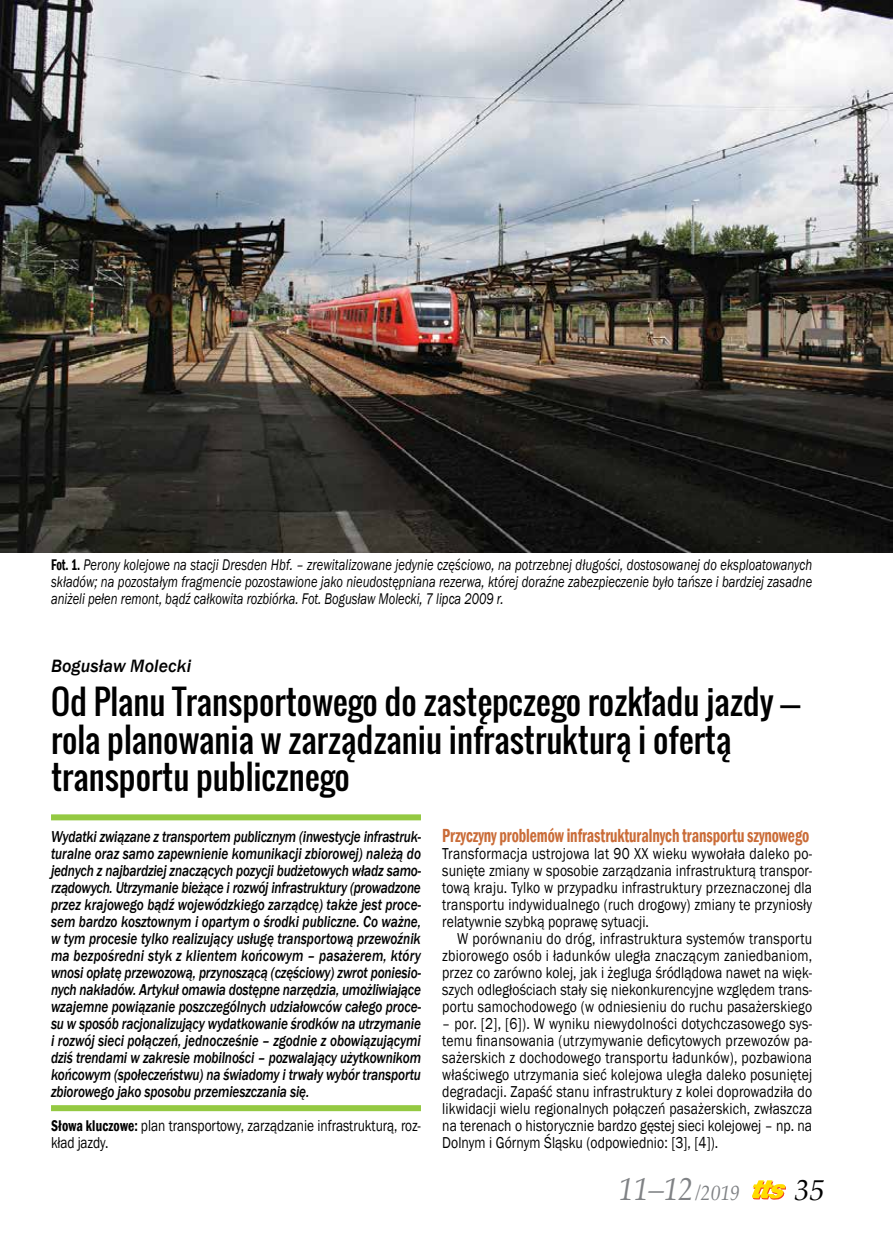
<style>
.page{position:relative;width:893px;height:1251px;background:#fff}
.page>*{position:absolute;margin:0;border:0;box-sizing:border-box;transform-origin:0 0}
.t1{font:33px/37.5px "Oswald";color:#000}
.t2{font:italic 33px "Palatino Linotype";color:#808285;scale:.91 1}
.t3{font:italic 30px "Palatino Linotype";color:#000}
.t4{font:600 condensed 19.5px "Franklin Gothic";letter-spacing:-.005em;color:#ca6c38;scale:.8 1}
.t5{font:italic 500 18.3px "Franklin Gothic";letter-spacing:.005em;color:#000}
.t6{font:16.2px/17px "Franklin Gothic";letter-spacing:.005em;color:#000;text-align:justify;scale:.84 1}
.t7{font:italic 500 16.2px/17px "Franklin Gothic";letter-spacing:-.01em;color:#000;text-align:justify;scale:.82 1}
.t8{font:16.2px/17px "Franklin Gothic";letter-spacing:.005em;color:#000;scale:.82 1}
.t9{font:italic 15.9px/17px "Franklin Gothic";color:#000;text-align:justify;scale:.79 1}
.s1{font-weight:600;font-style:normal;font-stretch:condensed}
.s2{font-family:"Arial";font-size:36px}
.s3{font-weight:600;font-stretch:condensed;font-size:15.9px}
.s4{font-size:21.45px}
</style>
<div class="page">
<svg style="left:752px;top:1180px;width:34px;height:19px"></svg>
<div style="left:51px;top:814px;width:370px;height:6px;background:#94c942"></div>
<svg style="left:51px;top:1105px;width:370px;height:5px;background:#97ca48"></svg>
<img style="left:0;top:0;width:893px;height:552px">
<p class="t9" style="left:51px;top:556px;width:965px"><span class="s1">Fot. 1.</span> Perony kolejowe na stacji Dresden Hbf. – zrewitalizowane jedynie częściowo, na potrzebnej długości, dostosowanej do eksploatowanych składów; na pozostałym fragmencie pozostawione jako nieudostępniana rezerwa, której doraźne zabezpieczenie było tańsze i bardziej zasadne aniżeli pełen remont, bądź całkowita rozbiórka. Fot. Bogusław Molecki, 7 lipca 2009 r.</p>
<p class="t5" style="left:51px;top:654px;width:142px">Bogusław Molecki</p>
<h1 class="t1" style="left:51px;top:683px;width:751px">Od Planu Transportowego do zastępczego rozkładu jazdy <span class="s2">– </span>rola planowania w zarządzaniu infrastrukturą i ofertą transportu publicznego</h1>
<p class="t7" style="left:51px;top:827px;width:453px">Wydatki związane z transportem publicznym (inwestycje infrastruk&shy;turalne oraz samo zapewnienie komunikacji zbiorowej) należą do jednych z najbardziej znaczących pozycji budżetowych władz samo&shy;rządowych. Utrzymanie bieżące i rozwój infrastruktury (prowadzone przez krajowego bądź wojewódzkiego zarządcę) także jest proce&shy;sem bardzo kosztownym i opartym o środki publiczne. Co ważne, w tym procesie tylko realizujący usługę transportową przewoźnik ma bezpośredni styk z klientem końcowym – pasażerem, który wnosi opłatę przewozową, przynoszącą (częściowy) zwrot poniesio&shy;nych nakładów. Artykuł omawia dostępne narzędzia, umożliwiające wzajemne powiązanie poszczególnych udziałowców całego proce&shy;su w sposób racjonalizujący wydatkowanie środków na utrzymanie i rozwój sieci połączeń, jednocześnie – zgodnie z obowiązującymi dziś trendami w zakresie mobilności – pozwalający użytkownikom końcowym (społeczeństwu) na świadomy i trwały wybór transportu zbiorowego jako sposobu przemieszczania się.</p>
<p class="t8" style="left:51px;top:1116px;width:453px"><span class="s3">Słowa kluczowe:</span> plan transportowy, zarządzanie infrastrukturą, roz&shy;kład jazdy.</p>
<p class="t4" style="left:442px;top:821px;width:460px">Przyczyny problemów infrastrukturalnych transportu szynowego</p>
<p class="t6" style="left:442px;top:845px;width:442px">Transformacja ustrojowa lat 90 XX wieku wywołała daleko po&shy;sunięte zmiany w sposobie zarządzania infrastrukturą transpor&shy;tową kraju. Tylko w przypadku infrastruktury przeznaczonej dla transportu indywidualnego (ruch drogowy) zmiany te przyniosły relatywnie szybką poprawę sytuacji.</p>
<p class="t6" style="left:442px;top:929px;width:442px;text-indent:15px">W porównaniu do dróg, infrastruktura systemów transportu zbiorowego osób i ładunków uległa znaczącym zaniedbaniom, przez co zarówno kolej, jak i żegluga śródlądowa nawet na więk&shy;szych odległościach stały się niekonkurencyjne względem trans&shy;portu samochodowego (w odniesieniu do ruchu pasażerskiego</p>
<p class="t6" style="left:442px;top:1014px;width:442px">– por. [2], [6]). W wyniku niewydolności dotychczasowego sys&shy;temu finansowania (utrzymywanie deficytowych przewozów pa&shy;sażerskich z dochodowego transportu ładunków), pozbawiona właściwego utrzymania sieć kolejowa uległa daleko posuniętej degradacji. Zapaść stanu infrastruktury z kolei doprowadziła do likwidacji wielu regionalnych połączeń pasażerskich, zwłaszcza na terenach o historycznie bardzo gęstej sieci kolejowej – np. na Dolnym i Górnym Śląsku (odpowiednio: [3], [4]).</p>
<h1 class="t2" style="left:618px;top:1164px;width:135px">11–12 <span class="s4">/2019</span></h1>
<h2 class="t3" style="left:795px;top:1167px;width:31px">35</h2>
</div>
